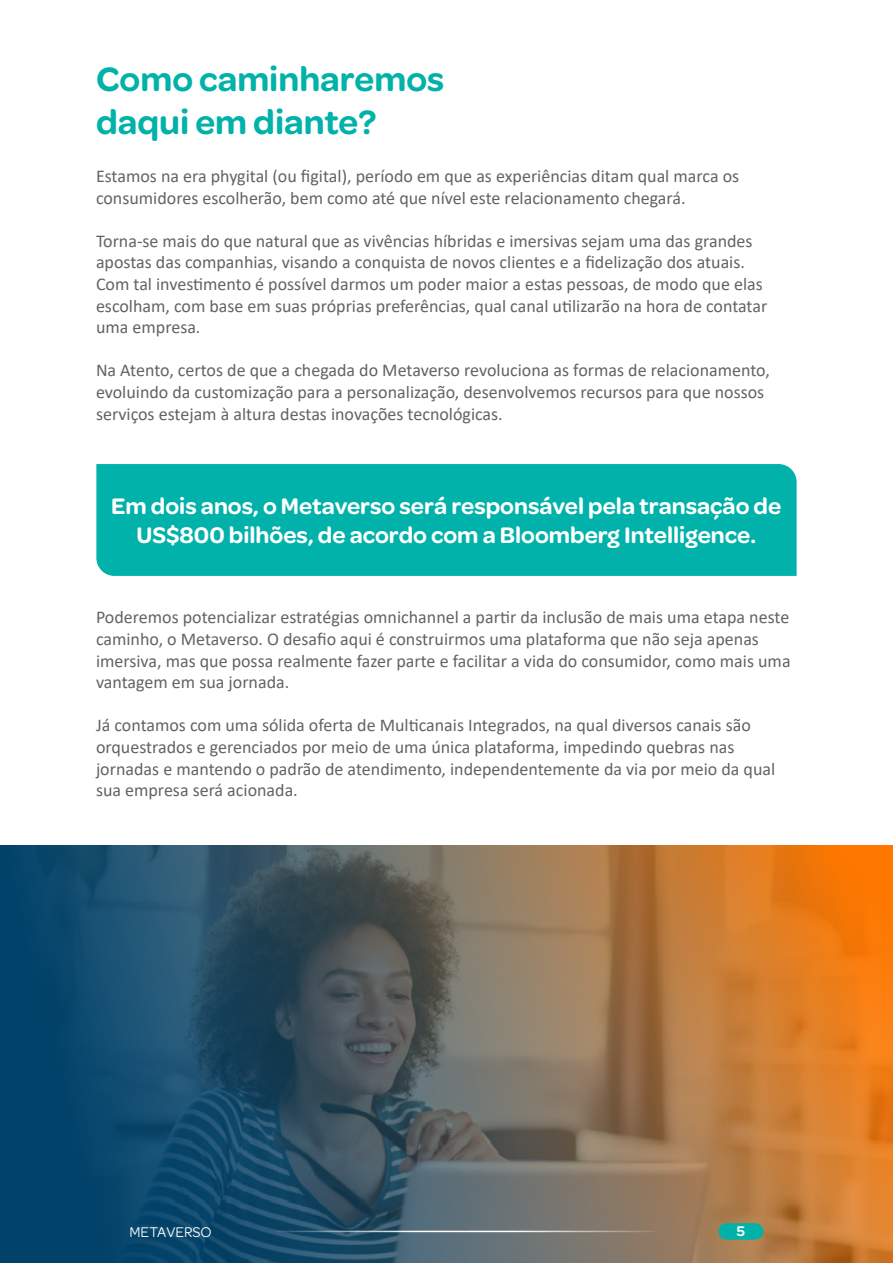
<style>
.page{position:relative;width:893px;height:1263px;background:#fff}
.page>*{position:absolute;margin:0;border:0;box-sizing:border-box;transform-origin:0 0}
.t1{font:600 36px/43.2px "Omnes";color:#00b2a9}
.t2{font:600 24px/28.8px "Omnes";color:#fff;text-align:center}
.t3{font:18px/21.6px "Calibri";color:#636363}
.t4{font:15px "Omnes";color:#fff}
.t5{font:600 15px "Omnes";color:#fff}
</style>
<div class="page">
<svg style="left:0;top:845px;width:893px;height:418px;background:#696457"></svg>
<div style="left:718px;top:1223px;width:45px;height:17px;background:#00b2a9;border-radius:8px"></div>
<hr style="left:275px;top:1231px;width:190px;height:1px;background:#fff">
<hr style="left:465px;top:1231px;width:190px;height:1px;background:#fff">
<div style="left:96px;top:464px;width:701px;height:112px;background:#00b2a9"></div>
<h1 class="t1" style="left:96px;top:56px;width:350px">Como caminharemos daqui em diante?</h1>
<p class="t3" style="left:96px;top:165px;width:645px">Estamos na era phygital (ou figital), período em que as experiências ditam qual marca os consumidores escolherão, bem como até que nível este relacionamento chegará.</p>
<p class="t3" style="left:96px;top:229px;width:673px">Torna-se mais do que natural que as vivências híbridas e imersivas sejam uma das grandes apostas das companhias, visando a conquista de novos clientes e a fidelização dos atuais.<br>Com tal investimento é possível darmos um poder maior a estas pessoas, de modo que elas escolham, com base em suas próprias preferências, qual canal utilizarão na hora de contatar uma empresa.</p>
<p class="t3" style="left:96px;top:359px;width:675px">Na Atento, certos de que a chegada do Metaverso revoluciona as formas de relacionamento, evoluindo da customização para a personalização, desenvolvemos recursos para que nossos serviços estejam à altura destas inovações tecnológicas.</p>
<h2 class="t2" style="left:111px;top:490px;width:672px">Em dois anos, o Metaverso será responsável pela transação de<br>US$800 bilhões, de acordo com a Bloomberg Intelligence.</h2>
<p class="t3" style="left:96px;top:606px;width:696px">Poderemos potencializar estratégias omnichannel a partir da inclusão de mais uma etapa neste caminho, o Metaverso. O desafio aqui é construirmos uma plataforma que não seja apenas imersiva, mas que possa realmente fazer parte e facilitar a vida do consumidor, como mais uma vantagem em sua jornada.</p>
<p class="t3" style="left:96px;top:714px;width:681px">Já contamos com uma sólida oferta de Multicanais Integrados, na qual diversos canais são orquestrados e gerenciados por meio de uma única plataforma, impedindo quebras nas jornadas e mantendo o padrão de atendimento, independentemente da via por meio da qual sua empresa será acionada.</p>
<p class="t4" style="left:130px;top:1221px;width:84px">METAVERSO</p>
<p class="t5" style="left:737px;top:1220px;width:10px">5</p>
</div>
